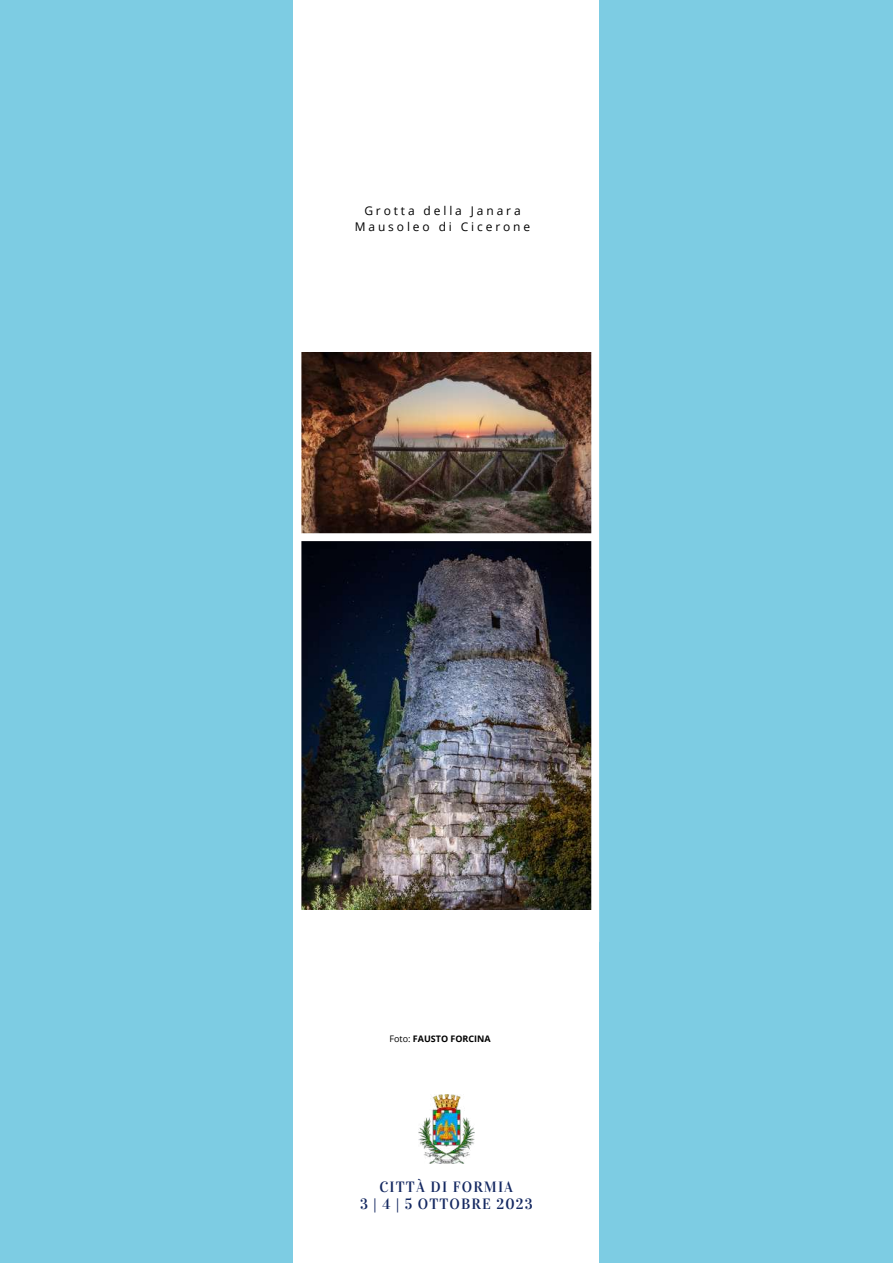
<style>
.page{position:relative;width:893px;height:1264px;background:#fff}
.page>*{position:absolute;margin:0;border:0;box-sizing:border-box;transform-origin:0 0}
.t1{font:14.85px/16.8px "Vidaloka";letter-spacing:.075em;color:#142861;text-align:center}
.t2{font:12px/16px "Open Sans";letter-spacing:.24em;color:#000;text-align:center}
.t3{font:700 9px "Open Sans";color:#000}
.s1{font-weight:400}
</style>
<div class="page">
<div style="left:0;top:0;width:892px;height:1262px;background:#7dcce3"></div>
<div style="left:293px;top:0;width:306px;height:1262px;background:#fff"></div>
<img style="left:418px;top:1094px;width:56px;height:69px">
<img style="left:301px;top:352px;width:290px;height:557px">
<div style="left:294px;top:533px;width:304px;height:8px;background:#fff"></div>
<p class="t2" style="left:355px;top:202px;width:177px">Grotta della Janara<br>Mausoleo di Cicerone</p>
<p class="t3" style="left:389px;top:1032px;width:103px"><span class="s1">Foto:</span> FAUSTO FORCINA</p>
<p class="t1" style="left:360px;top:1178px;width:174px">CITTÀ DI FORMIA<br>3 | 4 | 5 OTTOBRE 2023</p>
</div>
